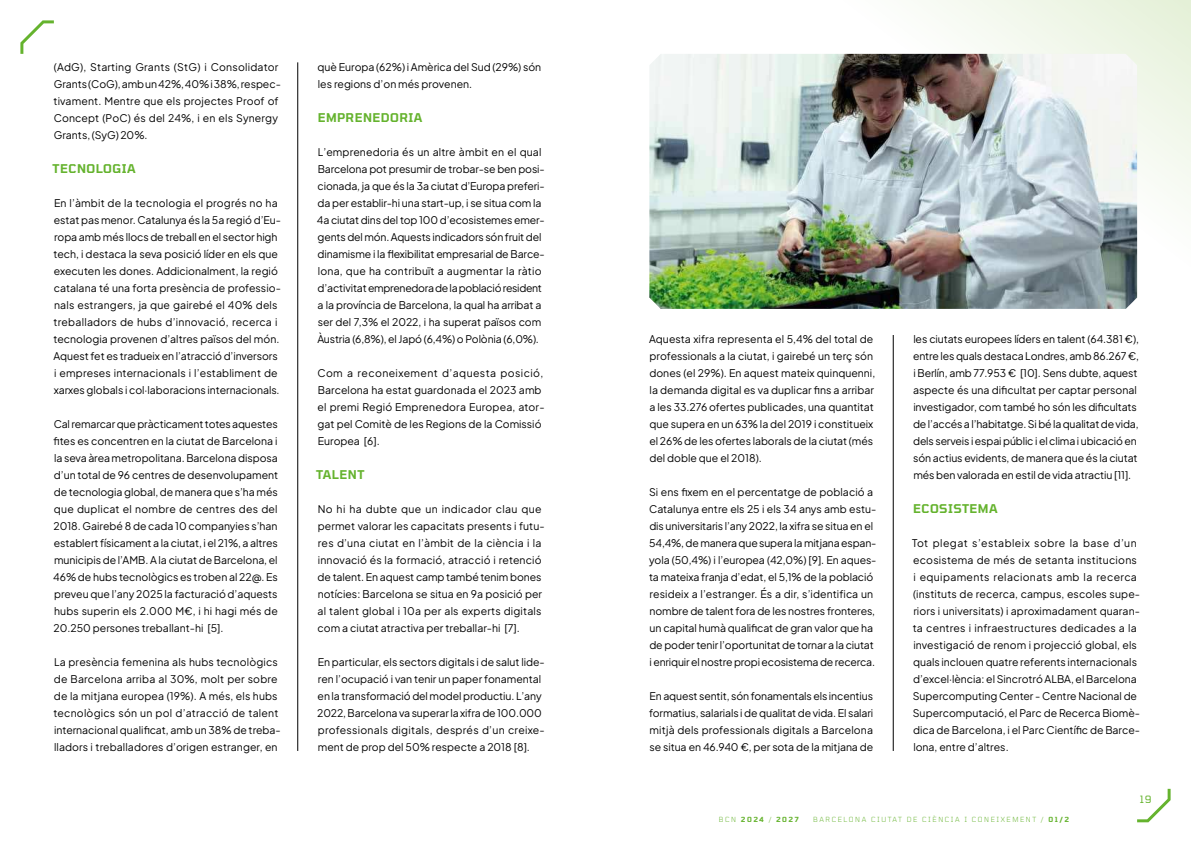
<style>
.page{position:relative;width:1191px;height:842px;background:#fff}
.page>*{position:absolute;margin:0;border:0;box-sizing:border-box;transform-origin:0 0}
.t1{font:600 12px "Tomorrow";letter-spacing:.04em;color:#65b32e}
.t2{font:10.5px/17px "Plus Jakarta Sans";color:#000}
.t3{font:10px "Tomorrow";color:#65b32e}
.t4{font:300 7px "Tomorrow";letter-spacing:.22em;color:#65b32e}
.t5{font:600 7px "Tomorrow";letter-spacing:.22em;color:#65b32e}
.s1{font-weight:300}
.s2{font-weight:600}
</style>
<div class="page">
<svg style="left:1137px;top:789px;width:33px;height:33px"></svg>
<hr style="left:893px;top:335px;width:1px;height:416px;background:#000">
<hr style="left:297px;top:62px;width:1px;height:689px;background:#000">
<svg style="left:20px;top:20px;width:34px;height:34px"></svg>
<img style="left:649px;top:54px;width:488px;height:255px">
<p class="t2" style="left:53px;top:59px;width:229px">(AdG), Starting Grants (StG) i Consolidator Grants (CoG), amb un 42%, 40% i 38%, respec&shy;tivament. Mentre que els projectes Proof of Concept (PoC) és del 24%, i en els Synergy Grants, (SyG) 20%.</p>
<p class="t1" style="left:53px;top:161px;width:85px">TECNOLOGIA</p>
<p class="t2" style="left:53px;top:195px;width:229px">En l’àmbit de la tecnologia el progrés no ha estat pas menor. Catalunya és la 5a regió d’Eu&shy;ropa amb més llocs de treball en el sector high tech, i destaca la seva posició líder en els que executen les dones. Addicionalment, la regió catalana té una forta presència de professio&shy;nals estrangers, ja que gairebé el 40% dels treballadors de hubs d’innovació, recerca i tecnologia provenen d’altres països del món.<br>Aquest fet es tradueix en l’atracció d’inversors i empreses internacionals i l’establiment de xarxes globals i col·laboracions internacionals.</p>
<p class="t2" style="left:53px;top:416px;width:227px;text-align:justify">Cal remarcar que pràcticament totes aquestes昀椀tes es concentren en la ciutat de Barcelona i la seva àrea metropolitana. Barcelona disposa d’un total de 96 centres de desenvolupament de tecnologia global, de manera que s’ha més que duplicat el nombre de centres des del 2018. Gairebé 8 de cada 10 companyies s’han establert físicament a la ciutat, i el 21%, a altres municipis de l’AMB. A la ciutat de Barcelona, el 46% de hubs tecnològics es troben al 22@. Es preveu que l’any 2025 la facturació d’aquests hubs superin els 2.000 M€, i hi hagi més de 20.250 persones treballant-hi [5].</p>
<p class="t2" style="left:53px;top:654px;width:229px">La presència femenina als hubs tecnològics de Barcelona arriba al 30%, molt per sobre de la mitjana europea (19%). A més, els hubs tecnològics són un pol d’atracció de talent internacional quali昀椀cat, amb un 38% de treba&shy;lladors i treballadores d’origen estranger, en</p>
<p class="t2" style="left:318px;top:59px;width:225px">què Europa (62%) i Amèrica del Sud (29%) són les regions d’on més provenen.</p>
<p class="t1" style="left:318px;top:110px;width:106px">EMPRENEDORIA</p>
<p class="t2" style="left:317px;top:144px;width:229px">L’emprenedoria és un altre àmbit en el qual Barcelona pot presumir de trobar-se ben posi&shy;cionada, ja que és la 3a ciutat d’Europa preferi&shy;da per establir-hi una start-up, i se situa com la 4a ciutat dins del top 100 d’ecosistemes emer&shy;gents del món. Aquests indicadors són fruit del dinamisme i la 昀氀exibilitat empresarial de Barce&shy;lona, que ha contribuït a augmentar la ràtio d’activitat emprenedora de la població resident a la província de Barcelona, la qual ha arribat a ser del 7,3% el 2022, i ha superat països com Àustria (6,8%), el Japó (6,4%) o Polònia (6,0%).</p>
<p class="t2" style="left:317px;top:365px;width:228px">Com a reconeixement d’aquesta posició, Barcelona ha estat guardonada el 2023 amb el premi Regió Emprenedora Europea, ator&shy;gat pel Comitè de les Regions de la Comissió Europea [6].</p>
<p class="t1" style="left:316px;top:467px;width:50px">TALENT</p>
<p class="t2" style="left:318px;top:501px;width:229px">No hi ha dubte que un indicador clau que permet valorar les capacitats presents i futu&shy;res d’una ciutat en l’àmbit de la ciència i la innovació és la formació, atracció i retenció de talent. En aquest camp també tenim bones notícies: Barcelona se situa en 9a posició per al talent global i 10a per als experts digitals com a ciutat atractiva per treballar-hi [7].</p>
<p class="t2" style="left:317px;top:654px;width:229px">En particular, els sectors digitals i de salut lide&shy;ren l’ocupació i van tenir un paper fonamental en la transformació del model productiu. L’any 2022, Barcelona va superar la xifra de 100.000 professionals digitals, després d’un creixe&shy;ment de prop del 50% respecte a 2018 [8].</p>
<p class="t2" style="left:649px;top:329px;width:228px">Aquesta xifra representa el 5,4% del total de professionals a la ciutat, i gairebé un terç són dones (el 29%). En aquest mateix quinquenni, la demanda digital es va duplicar 昀椀ns a arribar a les 33.276 ofertes publicades, una quantitat que supera en un 63% la del 2019 i constitueix el 26% de les ofertes laborals de la ciutat (més del doble que el 2018).</p>
<p class="t2" style="left:649px;top:482px;width:229px">Si ens 昀椀xem en el percentatge de població a Catalunya entre els 25 i els 34 anys amb estu&shy;dis universitaris l’any 2022, la xifra se situa en el 54,4%, de manera que supera la mitjana espan&shy;yola (50,4%) i l’europea (42,0%) [9]. En aques&shy;ta mateixa franja d’edat, el 5,1% de la població resideix a l’estranger. És a dir, s’identifica un nombre de talent fora de les nostres fronteres, un capital humà quali昀椀cat de gran valor que ha de poder tenir l’oportunitat de tornar a la ciutat i enriquir el nostre propi ecosistema de recerca.</p>
<p class="t2" style="left:649px;top:688px;width:226px;text-align:justify">En aquest sentit, són fonamentals els incentius formatius, salarials i de qualitat de vida. El salari mitjà dels professionals digitals a Barcelona se situa en 46.940 €, per sota de la mitjana de</p>
<p class="t2" style="left:913px;top:329px;width:227px">les ciutats europees líders en talent (64.381 €), entre les quals destaca Londres, amb 86.267 €, i Berlín, amb 77.953 € [10]. Sens dubte, aquest aspecte és una di昀椀cultat per captar personal investigador, com també ho són les di昀椀cultats de l’accés a l’habitatge. Si bé la qualitat de vida, dels serveis i espai públic i el clima i ubicació en són actius evidents, de manera que és la ciutat més ben valorada en estil de vida atractiu [11].</p>
<p class="t1" style="left:913px;top:501px;width:86px">ECOSISTEMA</p>
<p class="t2" style="left:912px;top:533px;width:230px">Tot plegat s’estableix sobre la base d’un ecosistema de més de setanta institucions i equipaments relacionats amb la recerca (instituts de recerca, campus, escoles supe&shy;riors i universitats) i aproximadament quaran&shy;ta centres i infraestructures dedicades a la investigació de renom i projecció global, els quals inclouen quatre referents internacionals d’excel·lència: el Sincrotró ALBA, el Barcelona Supercomputing Center - Centre Nacional de Supercomputació, el Parc de Recerca Biomè&shy;dica de Barcelona, i el Parc Cientí昀椀c de Barce&shy;lona, entre d’altres.</p>
<p class="t3" style="left:1139px;top:796px;width:13px">19</p>
<p class="t5" style="left:719px;top:815px;width:81px"><span class="s1">BCN</span> 2024 <span class="s1">/</span> 2027</p>
<p class="t4" style="left:813px;top:815px;width:257px">BARCELONA CIUTAT DE CIÈNCIA I CONEIXEMENT / <span class="s2">01/2</span></p>
</div>
